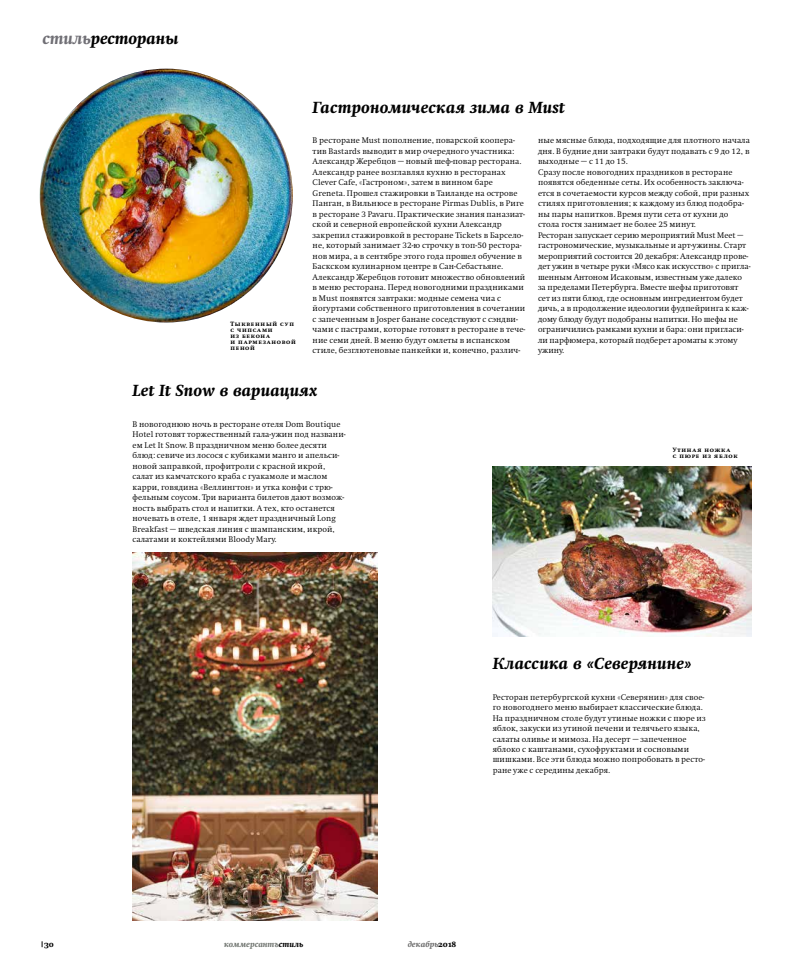
<style>
.page{position:relative;width:794px;height:978px;background:#fff}
.page>*{position:absolute;margin:0;border:0;box-sizing:border-box;transform-origin:0 0}
.t1{font:italic 16px "Swift Extra Bold C";letter-spacing:.005em;color:#000}
.t2{font:8.5px/10.5px "Komersant Serif";letter-spacing:.01em;color:#000}
.t3{font:italic 8px "Swift Extra Bold C";letter-spacing:-.005em;color:#717671}
.t4{font:italic 8px "Swift Extra Bold C";letter-spacing:.005em;color:#6e6e6e}
.t5{font:8px "Swift Extra Bold SCC";color:#000}
.t6{font:6px/6px "Swift Extra Bold SCC";letter-spacing:.125em;color:#000}
.s1{color:#706f75}
.s2{color:#000}
.s3{font-family:"Swift Extra Bold SCC";font-style:normal;color:#000}
</style>
<div class="page">
<img style="left:133px;top:553px;width:244px;height:367px">
<img style="left:493px;top:466px;width:258px;height:171px">
<img style="left:40px;top:69px;width:253px;height:254px">
<h1 class="t1" style="left:43px;top:29px;width:137px"><span class="s1">стиль</span>рестораны</h1>
<p class="t6" style="left:230px;top:321px;width:67px">Тыквенный суп с чипсами<br>из бекона<br>и пармезановой пеной</p>
<h1 class="t1" style="left:313px;top:98px;width:254px">Гастрономическая зима в Must</h1>
<p class="t2" style="left:313px;top:135px;width:214px">В ресторане Must пополнение, поварской коопера&shy;тив Bastards выводит в мир очередного участника:<br>Александр Жеребцов — новый шеф-повар ресторана.<br>Александр ранее возглавлял кухню в ресторанах Clever Cafe, «Гастроном», затем в винном баре Greneta. Прошел стажировки в Таиланде на острове Панган, в Вильнюсе в ресторане Pirmas Dublis, в Риге в ресторане 3 Pavaru. Практические знания паназиат&shy;ской и северной европейской кухни Александр закрепил стажировкой в ресторане Tickets в Барсело&shy;не, который занимает 32-ю строчку в топ-50 рестора&shy;нов мира, а в сентябре этого года прошел обучение в Баскском кулинарном центре в Сан-Себастьяне.<br>Александр Жеребцов готовит множество обновлений в меню ресторана. Перед новогодними праздниками в Must появятся завтраки: модные семена чиа с йогуртами собственного приготовления в сочетании с запеченным в Josper банане соседствуют с сэндви&shy;чами с пастрами, которые готовят в ресторане в тече&shy;ние семи дней. В меню будут омлеты в испанском стиле, безглютеновые панкейки и, конечно, различ-</p>
<p class="t2" style="left:538px;top:135px;width:214px">ные мясные блюда, подходящие для плотного начала дня. В будние дни завтраки будут подавать с 9 до 12, в выходные — с 11 до 15.<br>Сразу после новогодних праздников в ресторане появятся обеденные сеты. Их особенность заключа&shy;ется в сочетаемости курсов между собой, при разных стилях приготовления; к каждому из блюд подобра&shy;ны пары напитков. Время пути сета от кухни до стола гостя занимает не более 25 минут.<br>Ресторан запускает серию мероприятий Must Meet — гастрономические, музыкальные и арт-ужины. Старт мероприятий состоится 20 декабря: Александр прове&shy;дет ужин в четыре руки «Мясо как искусство» с пригла&shy;шенным Антоном Исаковым, известным уже далеко за пределами Петербурга. Вместе шефы приготовят сет из пяти блюд, где основным ингредиентом будет дичь, а в продолжение идеологии фудпейринга к каж&shy;дому блюду будут подобраны напитки. Но шефы не ограничились рамками кухни и бара: они пригласи&shy;ли парфюмера, который подберет ароматы к этому ужину.</p>
<h1 class="t1" style="left:133px;top:382px;width:186px">Let It Snow в вариациях</h1>
<p class="t2" style="left:133px;top:419px;width:215px">В новогоднюю ночь в ресторане отеля Dom Boutique Hotel готовят торжественный гала-ужин под названи&shy;ем Let It Snow. В праздничном меню более десяти блюд: севиче из лосося с кубиками манго и апельси&shy;новой заправкой, профитроли с красной икрой, салат из камчатского краба с гуакамоле и маслом карри, говядина «Веллингтон» и утка конфи с трю&shy;фельным соусом. Три варианта билетов дают возмож&shy;ность выбрать стол и напитки. А тех, кто останется ночевать в отеле, 1 января ждет праздничный Long Breakfast — шведская линия с шампанским, икрой, салатами и коктейлями Bloody Mary.</p>
<p class="t6" style="left:673px;top:447px;width:66px">Утиная ножка<br>с пюре из яблок</p>
<h1 class="t1" style="left:493px;top:655px;width:201px">Классика в «Северянине»</h1>
<p class="t2" style="left:493px;top:692px;width:214px">Ресторан петербургской кухни «Северянин» для свое&shy;го новогоднего меню выбирает классические блюда.<br>На праздничном столе будут утиные ножки с пюре из яблок, закуски из утиной печени и телячьего языка, салаты оливье и мимоза. На десерт — запеченное яблоко с каштанами, сухофруктами и сосновыми шишками. Все эти блюда можно попробовать в ресто&shy;ране уже с середины декабря.</p>
<p class="t5" style="left:44px;top:940px;width:11px">30</p>
<p class="t3" style="left:224px;top:940px;width:81px">коммерсантъ<span class="s2">стиль</span></p>
<p class="t4" style="left:408px;top:940px;width:50px">декабрь<span class="s3">2018</span></p>
</div>
